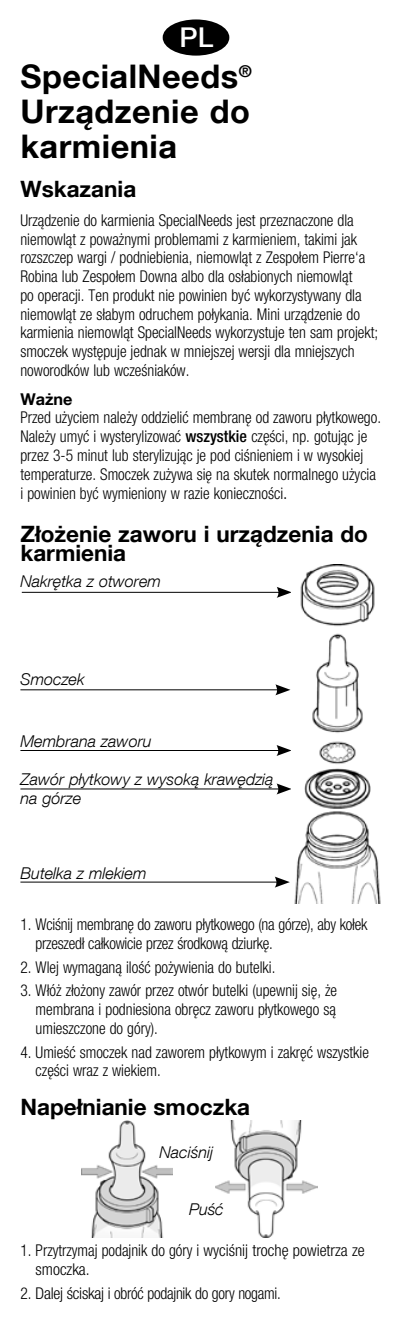
<style>
.page{position:relative;width:397px;height:1333px;background:#fff}
.page>*{position:absolute;margin:0;border:0;box-sizing:border-box;transform-origin:0 0}
.t1{font:700 32.5px/35px "Helvetica Neue LT Com";letter-spacing:.015em;color:#000;text-align:justify}
.t2{font:500 27.25px "Helvetica Neue LT Com";color:#fff}
.t3{font:700 22.5px/18.8px "Helvetica Neue LT Com";color:#000}
.t4{font:300 condensed 16.25px/18.8px "Helvetica Neue LT Com";color:#000;scale:.95 1}
.t5{font:italic 300 16.25px/18.8px "Helvetica Neue LT Com";color:#000}
.t6{font:700 16.25px "Helvetica Neue LT Com";color:#000}
.s1{font-weight:500}
.s2{font-stretch:normal}
</style>
<div class="page">
<div style="left:164px;top:21px;width:64px;height:33px;background:#000;border-radius:50%"></div>
<div style="left:163px;top:19px;width:66px;height:37px;border:2px solid #000;border-radius:50%"></div>
<img style="left:82px;top:1120px;width:90px;height:117px">
<img style="left:215px;top:1120px;width:102px;height:117px">
<hr style="left:22px;top:592px;width:259px;height:1px;background:#000">
<svg style="left:277px;top:587px;width:14px;height:11px"></svg>
<hr style="left:20px;top:689px;width:259px;height:1px;background:#000">
<svg style="left:275px;top:684px;width:15px;height:11px"></svg>
<hr style="left:20px;top:750px;width:260px;height:1px;background:#000">
<svg style="left:276px;top:745px;width:15px;height:11px"></svg>
<hr style="left:20px;top:788px;width:260px;height:1px;background:#000">
<svg style="left:276px;top:783px;width:15px;height:11px"></svg>
<hr style="left:20px;top:881px;width:259px;height:1px;background:#000">
<svg style="left:275px;top:876px;width:15px;height:11px"></svg>
<img style="left:294px;top:564px;width:87px;height:339px">
<h2 class="t2" style="left:179px;top:21px;width:35px">PL</h2>
<h1 class="t1" style="left:20px;top:58px;width:233px">SpecialNeeds<sup>® </sup>Urządzenie do karmienia</h1>
<h3 class="t3" style="left:20px;top:179px;width:117px">Wskazania</h3>
<p class="t4" style="left:20px;top:211px;width:378px">Urządzenie do karmienia SpecialNeeds jest przeznaczone dla niemowląt z poważnymi problemami z karmieniem, takimi jak rozszczep wargi / podniebienia, niemowląt z Zespołem Pierre‘a Robina lub Zespołem Downa albo dla osłabionych niemowląt<br>po operacji. Ten produkt nie powinien być wykorzystywany dla niemowląt ze słabym odruchem połykania. Mini urządzenie do karmienia niemowląt SpecialNeeds wykorzystuje ten sam projekt; smoczek występuje jednak w mniejszej wersji dla mniejszych noworodków lub wcześniaków.</p>
<p class="t6" style="left:20px;top:388px;width:54px">Ważne</p>
<p class="t4" style="left:20px;top:408px;width:381px">Przed użyciem należy oddzielić membranę od zaworu płytkowego.<br>Należy umyć i wysterylizować <span class="s1">wszystkie</span> części, np. gotując je przez 3-5 minut lub sterylizując je pod ciśnieniem i w wysokiej temperaturze. Smoczek zużywa się na skutek normalnego użycia i powinien być wymieniony w razie koniecznośc<span class="s2">i.</span></p>
<h3 class="t3" style="left:20px;top:524px;width:349px">Złożenie zaworu i urządzenia do karmienia</h3>
<p class="t5" style="left:20px;top:572px;width:142px">Nakrętka z otworem</p>
<p class="t5" style="left:20px;top:669px;width:66px">Smoczek</p>
<p class="t5" style="left:20px;top:732px;width:133px">Membrana zaworu</p>
<p class="t5" style="left:20px;top:769px;width:255px">Zawór płytkowy z wysoką krawędzią na górze</p>
<p class="t5" style="left:20px;top:863px;width:128px">Butelka z mlekiem</p>
<p class="t4" style="left:36px;top:914px;width:351px;text-indent:-15px">1. Wciśnij membranę do zaworu płytkowego (na górze), aby kołek przeszedł całkowicie przez środkową dziurkę.</p>
<p class="t4" style="left:20px;top:957px;width:270px">2. Wlej wymaganą ilość pożywienia do butelki.</p>
<p class="t4" style="left:36px;top:981px;width:319px;text-align:justify;text-indent:-15px">3. Włóż złożony zawór przez otwór butelki (upewnij się, że membrana i podniesiona obręcz zaworu płytkowego są umieszczone do góry).</p>
<p class="t4" style="left:36px;top:1042px;width:352px;text-indent:-15px">4. Umieść smoczek nad zaworem płytkowym i zakręć wszystkie części wraz z wiekiem.</p>
<h3 class="t3" style="left:20px;top:1096px;width:231px">Napełnianie smoczka</h3>
<p class="t5" style="left:159px;top:1142px;width:55px">Naciśnij</p>
<p class="t5" style="left:189px;top:1199px;width:36px">Puść</p>
<p class="t4" style="left:36px;top:1241px;width:348px;text-indent:-15px">1. Przytrzymaj podajnik do góry i wyciśnij trochę powietrza ze smoczka.</p>
<p class="t4" style="left:20px;top:1283px;width:276px">2. Dalej ściskaj i obróć podajnik do gory nogami.</p>
</div>
